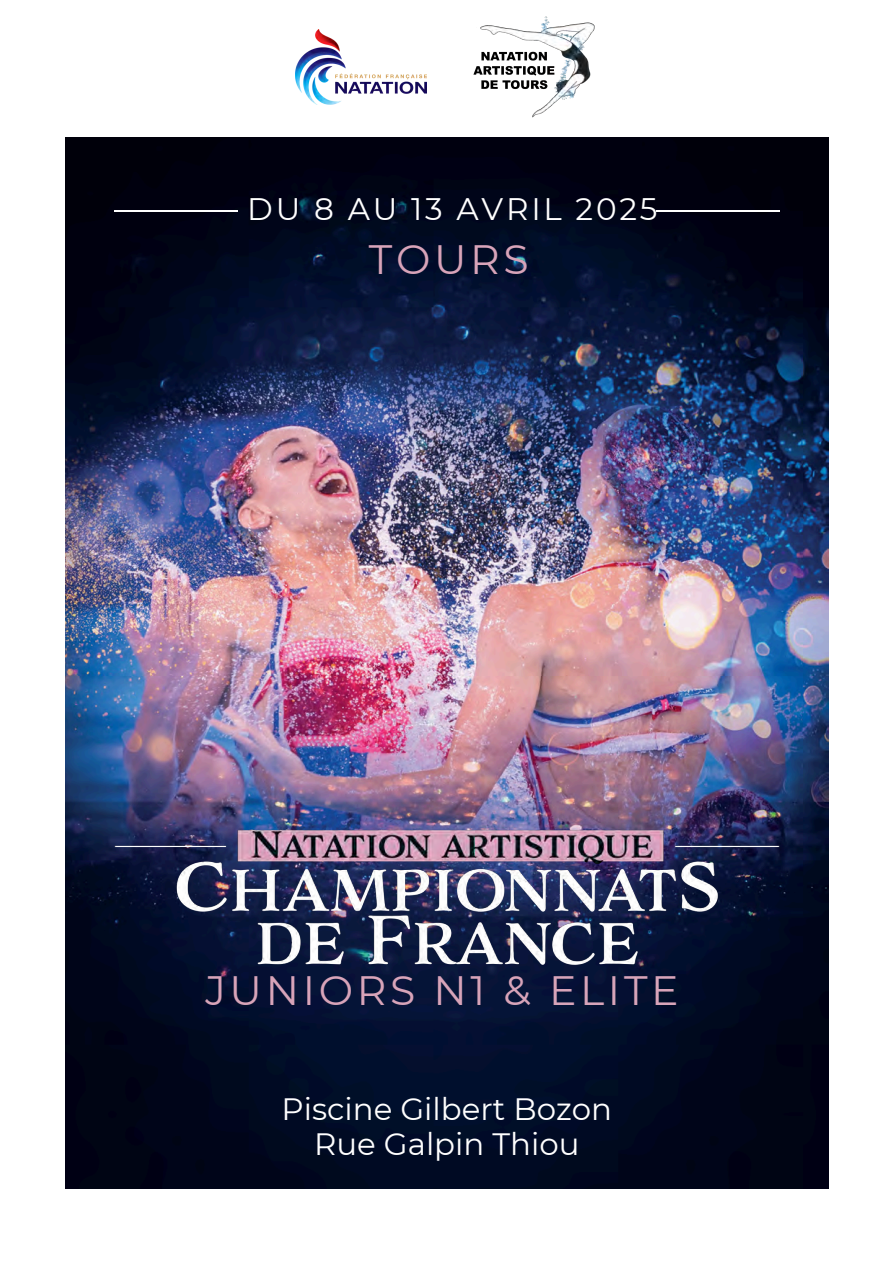
<style>
.page{position:relative;width:894px;height:1264px;background:#fff}
.page>*{position:absolute;margin:0;border:0;box-sizing:border-box;transform-origin:0 0}
.t1{font:40.95px "Montserrat";letter-spacing:.09em;color:#d8a4b9}
.t2{font:31.05px "Montserrat";letter-spacing:.09em;color:#fff}
.t3{font:30.9px "Montserrat";color:#fff}
</style>
<div class="page">
<img style="left:66px;top:137px;width:761px;height:1051px">
<hr style="left:114px;top:210px;width:123px;height:1px;background:#fff">
<hr style="left:656px;top:210px;width:123px;height:1px;background:#fff">
<img style="left:107px;top:823px;width:679px;height:148px">
<img style="left:295px;top:29px;width:131px;height:76px">
<img style="left:474px;top:16px;width:121px;height:102px">
<p class="t2" style="left:247px;top:190px;width:411px">DU 8 AU 13 AVRIL 2025</p>
<p class="t1" style="left:369px;top:234px;width:161px">TOURS</p>
<p class="t1" style="left:205px;top:964px;width:474px">JUNIORS N1 &amp; ELITE</p>
<p class="t3" style="left:281px;top:1089px;width:332px">Piscine Gilbert Bozon</p>
<h2 class="t3" style="left:314px;top:1124px;width:267px">Rue Galpin Thiou</h2>
</div>
